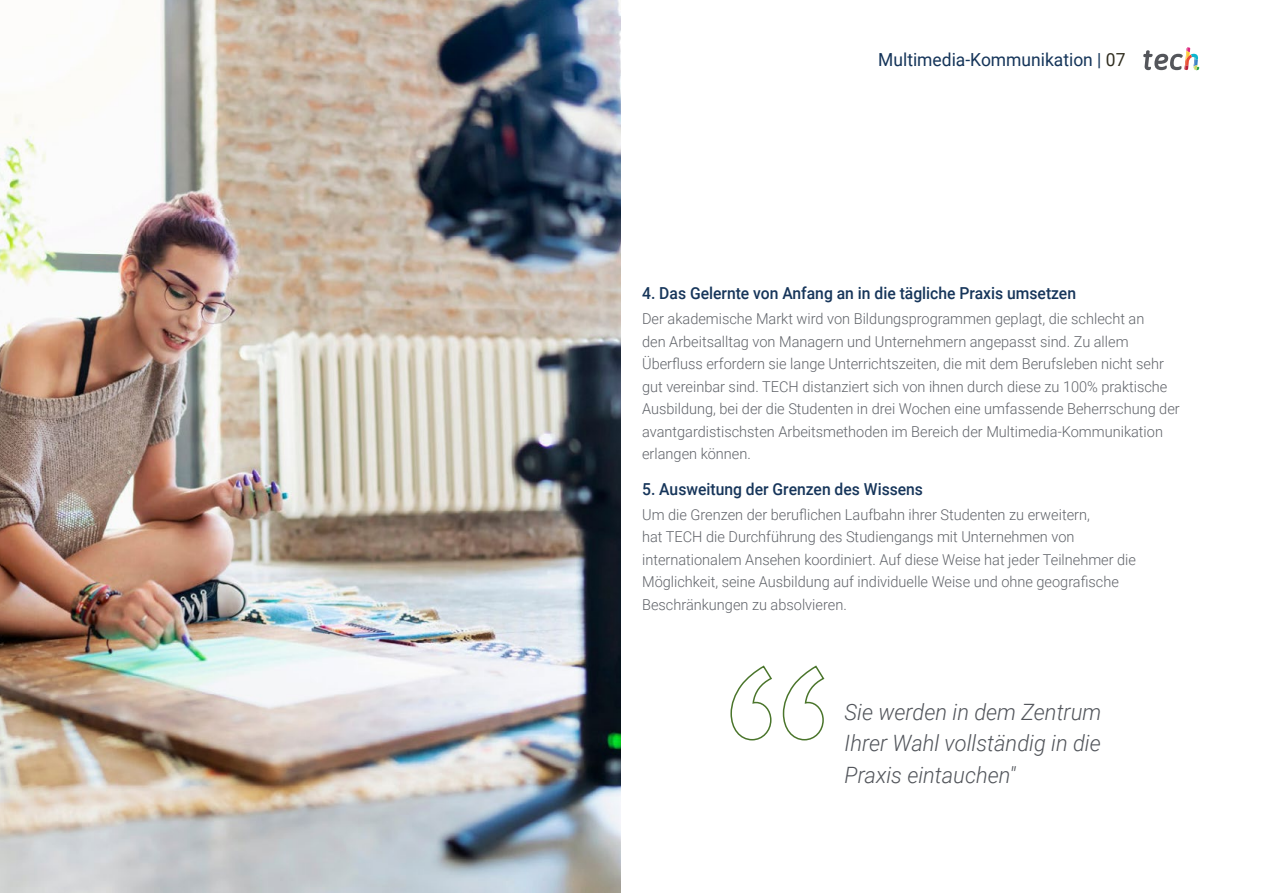
<style>
.page{position:relative;width:1263px;height:893px;background:#fff}
.page>*{position:absolute;margin:0;border:0;box-sizing:border-box;transform-origin:0 0}
.t1{font:italic 300 22.5px/31.5px "Roboto";color:#52555b;text-align:justify}
.t2{font:18px "Roboto";color:#143459}
.t3{font:500 16.5px "Roboto";color:#16355a;scale:.95 1}
.t4{font:300 15px/22.5px "Roboto";color:#61646a}
.s1{color:#312e20}
</style>
<div class="page">
<svg style="left:1143px;top:47px;width:56px;height:24px"></svg>
<img style="left:0;top:0;width:621px;height:893px">
<svg style="left:730px;top:665px;width:95px;height:76px"></svg>
<p class="t2" style="left:878px;top:47px;width:249px">Multimedia-Kommunikation | <span class="s1">07</span></p>
<p class="t3" style="left:642px;top:282px;width:458px">4. Das Gelernte von Anfang an in die tägliche Praxis umsetzen</p>
<p class="t4" style="left:642px;top:307px;width:539px">Der akademische Markt wird von Bildungsprogrammen geplagt, die schlecht an<br>den Arbeitsalltag von Managern und Unternehmern angepasst sind. Zu allem Überfluss erfordern sie lange Unterrichtszeiten, die mit dem Berufsleben nicht sehr gut vereinbar sind. TECH distanziert sich von ihnen durch diese zu 100% praktische Ausbildung, bei der die Studenten in drei Wochen eine umfassende Beherrschung der avantgardistischsten Arbeitsmethoden im Bereich der Multimedia-Kommunikation erlangen können.</p>
<p class="t3" style="left:642px;top:478px;width:297px">5. Ausweitung der Grenzen des Wissens</p>
<p class="t4" style="left:642px;top:503px;width:495px">Um die Grenzen der beruflichen Laufbahn ihrer Studenten zu erweitern,<br>hat TECH die Durchführung des Studiengangs mit Unternehmen von internationalem Ansehen koordiniert. Auf diese Weise hat jeder Teilnehmer die Möglichkeit, seine Ausbildung auf individuelle Weise und ohne geografische Beschränkungen zu absolvieren.</p>
<h1 class="t1" style="left:845px;top:695px;width:258px">Sie werden in dem Zentrum Ihrer Wahl vollständig in die Praxis eintauchen"</h1>
</div>
